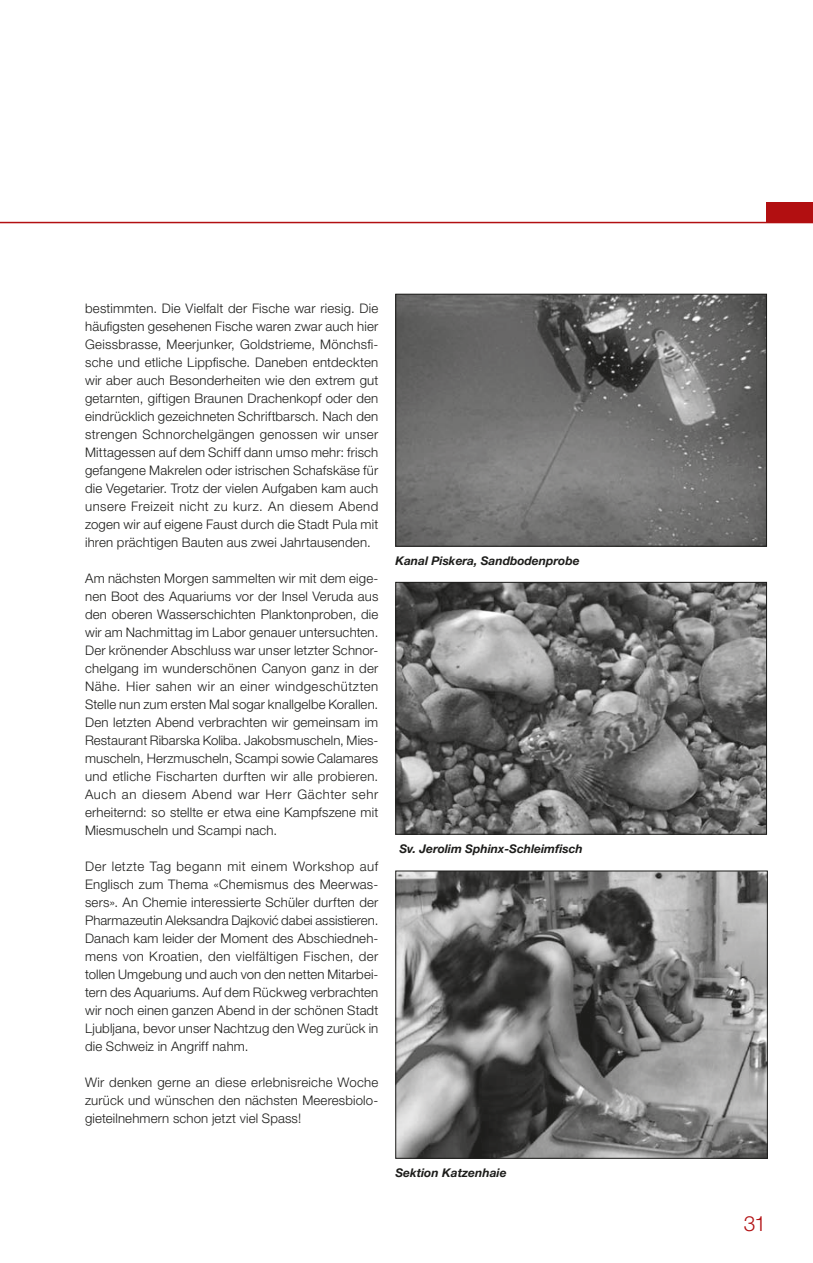
<style>
.page{position:relative;width:813px;height:1263px;background:#fff}
.page>*{position:absolute;margin:0;border:0;box-sizing:border-box;transform-origin:0 0}
.t1{font:300 21px "Helvetica Neue LT Std";color:#b20f11}
.t2{font:300 13.2px/18px "Helvetica Neue LT Std";letter-spacing:.01em;color:#1d1d1b;text-align:justify}
.t3{font:italic 700 12px "Helvetica Neue LT Std";color:#1d1d1b}
.s1{font-family:"Helvetica Neue"}
</style>
<div class="page">
<div style="left:765px;top:202px;width:47px;height:21px;background:#b20f11"></div>
<img style="left:397px;top:873px;width:368px;height:284px">
<div style="left:395px;top:871px;width:372px;height:288px;border:1px solid #1d1d1b"></div>
<img style="left:397px;top:296px;width:367px;height:249px">
<div style="left:395px;top:294px;width:371px;height:253px;border:1px solid #1d1d1b"></div>
<img style="left:397px;top:584px;width:367px;height:249px">
<div style="left:395px;top:582px;width:371px;height:253px;border:1px solid #1d1d1b"></div>
<hr style="left:0;top:222px;width:812px;height:1px;background:#b20f11">
<p class="t2" style="left:85px;top:299px;width:294px">bestimmten. Die Vielfalt der Fische war riesig. Die häufigsten gesehenen Fische waren zwar auch hier Geissbrasse, Meerjunker, Goldstrieme, Mönchsfi&shy;sche und etliche Lippfische. Daneben entdeckten wir aber auch Besonderheiten wie den extrem gut getarnten, giftigen Braunen Drachenkopf oder den eindrücklich gezeichneten Schriftbarsch. Nach den strengen Schnorchelgängen genossen wir unser Mittagessen auf dem Schiff dann umso mehr: frisch gefangene Makrelen oder istrischen Schafskäse für die Vegetarier. Trotz der vielen Aufgaben kam auch unsere Freizeit nicht zu kurz. An diesem Abend zogen wir auf eigene Faust durch die Stadt Pula mit ihren prächtigen Bauten aus zwei Jahrtausenden.</p>
<p class="t2" style="left:85px;top:569px;width:294px">Am nächsten Morgen sammelten wir mit dem eige&shy;nen Boot des Aquariums vor der Insel Veruda aus den oberen Wasserschichten Planktonproben, die wir am Nachmittag im Labor genauer untersuchten.<br>Der krönender Abschluss war unser letzter Schnor&shy;chelgang im wunderschönen Canyon ganz in der Nähe. Hier sahen wir an einer windgeschützten Stelle nun zum ersten Mal sogar knallgelbe Korallen.<br>Den letzten Abend verbrachten wir gemeinsam im Restaurant Ribarska Koliba. Jakobsmuscheln, Mies&shy;muscheln, Herzmuscheln, Scampi sowie Calamares und etliche Fischarten durften wir alle probieren.<br>Auch an diesem Abend war Herr Gächter sehr erheiternd: so stellte er etwa eine Kampfszene mit Miesmuscheln und Scampi nach.</p>
<p class="t2" style="left:85px;top:857px;width:294px">Der letzte Tag begann mit einem Workshop auf Englisch zum Thema «Chemismus des Meerwas&shy;sers». An Chemie interessierte Schüler durften der Pharmazeutin Aleksandra <span class="s1">Dajković</span> dabei assistieren.<br>Danach kam leider der Moment des Abschiedneh&shy;mens von Kroatien, den vielfältigen Fischen, der tollen Umgebung und auch von den netten Mitarbei&shy;tern des Aquariums. Auf dem Rückweg verbrachten wir noch einen ganzen Abend in der schönen Stadt Ljubljana, bevor unser Nachtzug den Weg zurück in die Schweiz in Angriff nahm.</p>
<p class="t2" style="left:85px;top:1073px;width:294px">Wir denken gerne an diese erlebnisreiche Woche zurück und wünschen den nächsten Meeresbiolo&shy;gieteilnehmern schon jetzt viel Spass!</p>
<p class="t3" style="left:395px;top:553px;width:186px">Kanal Piskera, Sandbodenprobe</p>
<p class="t3" style="left:399px;top:841px;width:185px">Sv. Jerolim Sphinx-Schleimfisch</p>
<p class="t3" style="left:395px;top:1165px;width:113px">Sektion Katzenhaie</p>
<h1 class="t1" style="left:743px;top:1210px;width:24px">31</h1>
</div>
